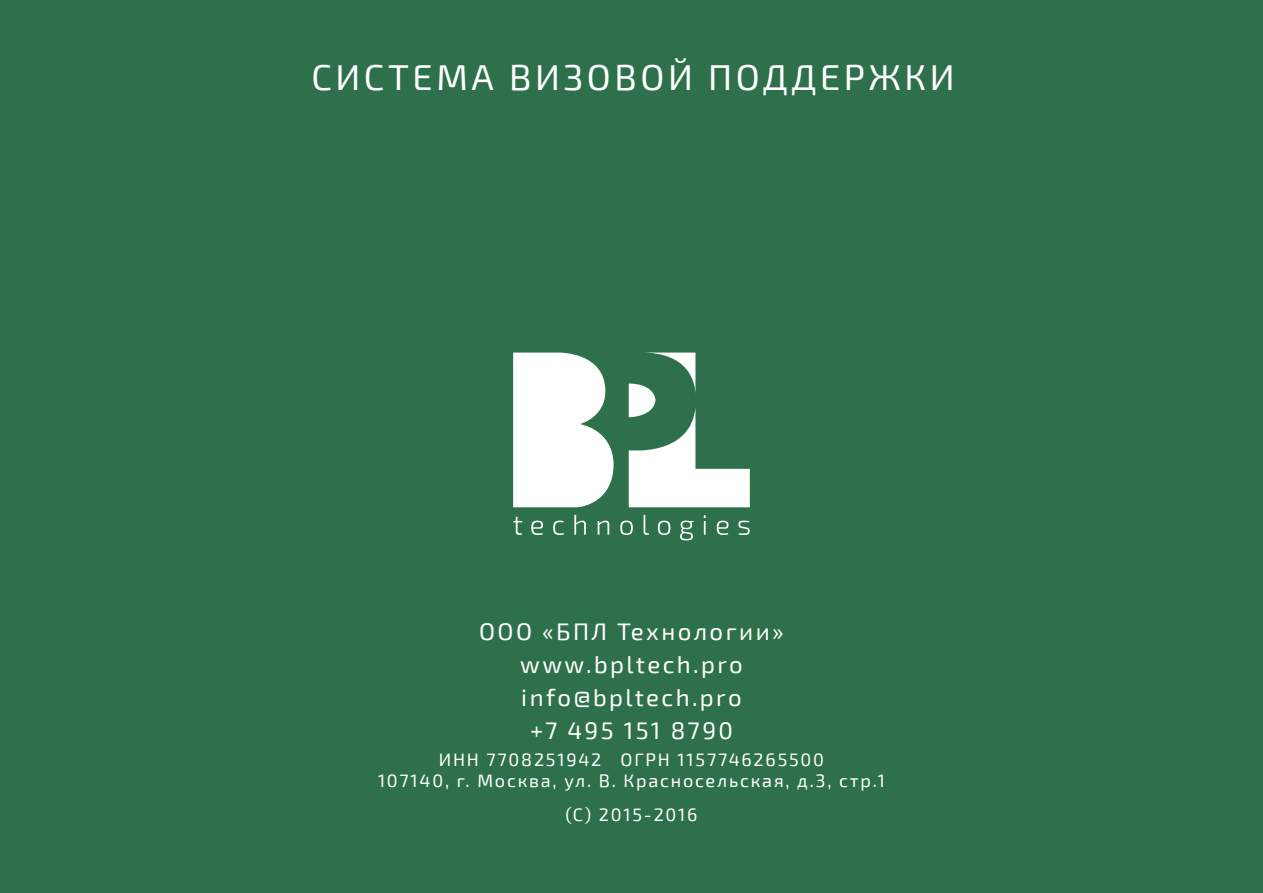
<style>
.page{position:relative;width:1263px;height:893px;background:#2e704b}
.page>*{position:absolute;margin:0;border:0;box-sizing:border-box;transform-origin:0 0}
.t1{font:36px "Exo 2";letter-spacing:.1em;color:#fff}
.t2{font:24px/33px "Exo 2";letter-spacing:.1em;color:#fff;text-align:center}
.t3{font:18px/21px "Exo 2";letter-spacing:.1em;color:#fff;text-align:center}
</style>
<div class="page">
<svg style="left:513px;top:517px;width:9px;height:18px"></svg>
<svg style="left:531px;top:521px;width:12px;height:14px"></svg>
<svg style="left:553px;top:521px;width:11px;height:14px"></svg>
<svg style="left:574px;top:515px;width:12px;height:20px"></svg>
<svg style="left:598px;top:521px;width:11px;height:14px"></svg>
<svg style="left:620px;top:521px;width:13px;height:14px"></svg>
<svg style="left:643px;top:515px;width:6px;height:20px"></svg>
<svg style="left:658px;top:521px;width:12px;height:14px"></svg>
<svg style="left:680px;top:521px;width:14px;height:19px"></svg>
<svg style="left:704px;top:515px;width:2px;height:20px"></svg>
<svg style="left:717px;top:521px;width:11px;height:14px"></svg>
<svg style="left:738px;top:521px;width:12px;height:14px"></svg>
<svg style="left:513px;top:352px;width:101px;height:155px;background:#e4ece8"></svg>
<svg style="left:629px;top:353px;width:121px;height:154px"></svg>
<h1 class="t1" style="left:311px;top:56px;width:645px">СИСТЕМА ВИЗОВОЙ ПОДДЕРЖКИ</h1>
<h2 class="t2" style="left:479px;top:615px;width:306px">ООО «БПЛ Технологии» www.bpltech.pro info@bpltech.pro<br>+7 495 151 8790</h2>
<p class="t3" style="left:378px;top:749px;width:508px">ИНН 7708251942 ОГРН 1157746265500<br>107140, г. Москва, ул. В. Красносельская, д.3, стр.1</p>
<p class="t3" style="left:565px;top:805px;width:134px">(C) 2015-2016</p>
</div>
